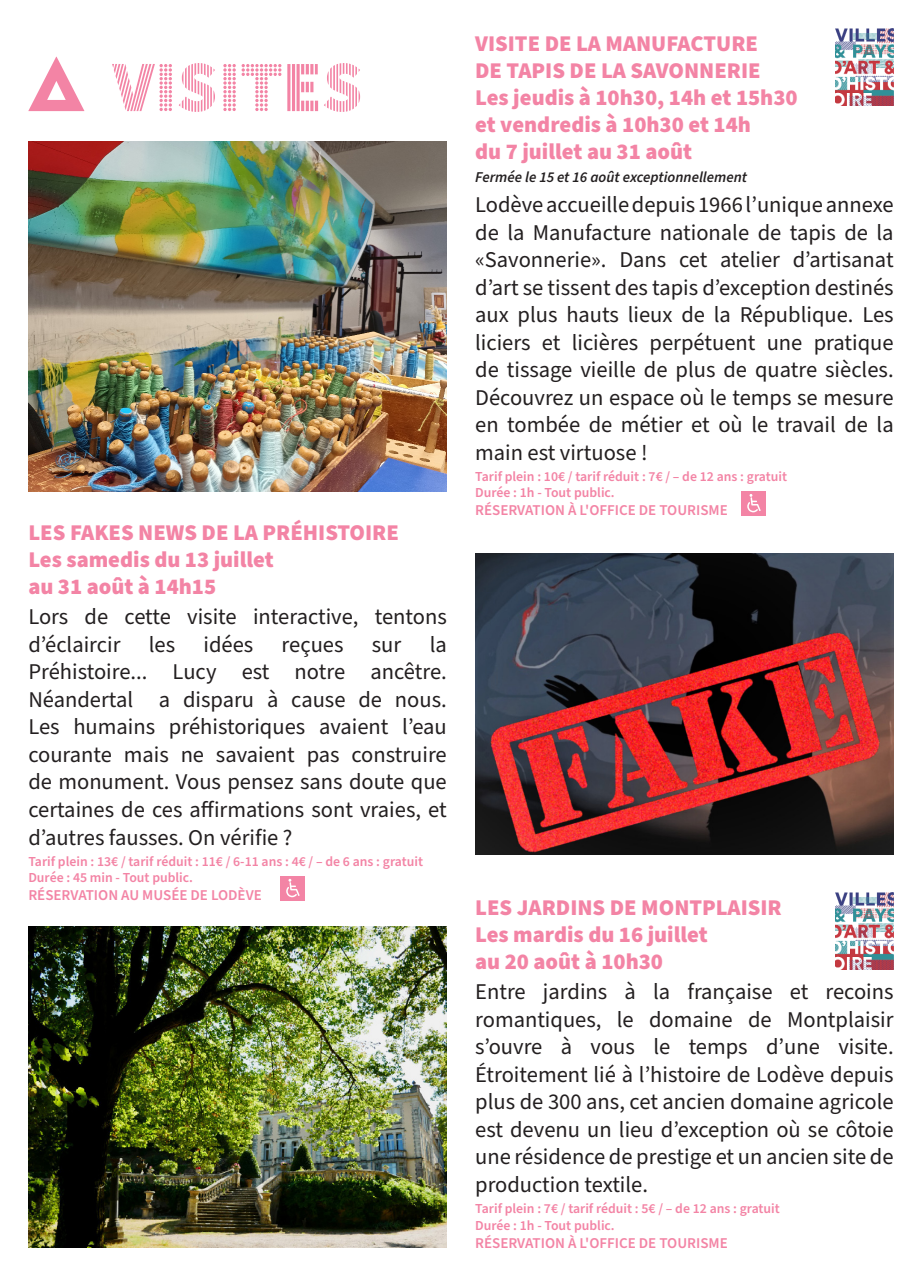
<style>
.page{position:relative;width:922px;height:1276px;background:#fff}
.page>*{position:absolute;margin:0;border:0;box-sizing:border-box;transform-origin:0 0}
.TITRE_NIVEAU_1{font:900 72.5px "Source Sans Pro DISPLAYV2";color:#f384a5}
.Style_de_paragraphe_3{font:22.5px/27.5px "Source Sans Pro";color:#231f20;text-align:justify}
.t1{font:900 22.5px "Source Sans Pro";color:#f384a5}
.Style_de_paragraphe_2{font:600 15px "Source Sans Pro";color:#f384a5}
.t2{font:italic 600 15px "Source Sans Pro";color:#231f20}
.Style_de_paragraphe_2-2{font:600 13.75px "Source Sans Pro";color:#f384a5}
</style>
<div class="page">
<div style="left:281px;top:876px;width:24px;height:24px;background:#f384a5"></div>
<svg style="left:286px;top:879px;width:13px;height:18px"></svg>
<div style="left:741px;top:491px;width:24px;height:24px;background:#f384a5"></div>
<svg style="left:747px;top:494px;width:13px;height:18px"></svg>
<img style="left:835px;top:892px;width:58px;height:77px">
<img style="left:475px;top:553px;width:418px;height:301px">
<svg style="left:28px;top:57px;width:56px;height:54px"></svg>
<img style="left:28px;top:926px;width:418px;height:321px">
<img style="left:28px;top:142px;width:418px;height:349px">
<img style="left:835px;top:28px;width:58px;height:77px">
<p class="TITRE_NIVEAU_1" style="left:113px;top:49px;width:252px">VISITES</p>
<p class="t1" style="left:28px;top:517px;width:372px">LES FAKES NEWS DE LA PRÉHISTOIRE</p>
<p class="t1" style="left:28px;top:544px;width:247px">Les samedis du 13 juillet</p>
<p class="t1" style="left:28px;top:571px;width:189px">au 31 août à 14h15</p>
<p class="Style_de_paragraphe_3" style="left:28px;top:604px;width:420px">Lors de cette visite interactive, tentons d’éclaircir</p>
<p class="Style_de_paragraphe_3" style="left:149px;top:631px;width:28px">les</p>
<p class="Style_de_paragraphe_3" style="left:203px;top:631px;width:51px">idées</p>
<p class="Style_de_paragraphe_3" style="left:281px;top:631px;width:63px">reçues</p>
<p class="Style_de_paragraphe_3" style="left:372px;top:631px;width:31px">sur</p>
<p class="Style_de_paragraphe_3" style="left:28px;top:631px;width:420px;text-indent:401px">la Préhistoire... Lucy est notre ancêtre.<br>Néandertal a disparu à cause de nous.<br>Les humains préhistoriques avaient l’eau courante mais ne savaient pas construire de monument. Vous pensez sans doute que certaines de ces affirmations sont vraies, et d’autres fausses. On vérifie ?</p>
<p class="Style_de_paragraphe_2-2" style="left:28px;top:852px;width:396px">Tarif plein : 13€ / tarif réduit : 11€ / 6-11 ans : 4€ / – de 6 ans : gratuit</p>
<p class="Style_de_paragraphe_2-2" style="left:28px;top:868px;width:166px">Durée : 45 min - Tout public.</p>
<p class="Style_de_paragraphe_2" style="left:28px;top:885px;width:235px">RÉSERVATION AU MUSÉE DE LODÈVE</p>
<p class="t1" style="left:475px;top:28px;width:284px">VISITE DE LA MANUFACTURE</p>
<p class="t1" style="left:475px;top:55px;width:287px">DE TAPIS DE LA SAVONNERIE</p>
<p class="t1" style="left:475px;top:82px;width:324px">Les jeudis à 10h30, 14h et 15h30</p>
<p class="t1" style="left:475px;top:109px;width:277px">et vendredis à 10h30 et 14h</p>
<p class="t1" style="left:475px;top:136px;width:218px">du 7 juillet au 31 août</p>
<p class="t2" style="left:475px;top:167px;width:273px">Fermée le 15 et 16 août exceptionnellement</p>
<p class="Style_de_paragraphe_3" style="left:475px;top:191px;width:420px">Lodève accueille depuis 1966 l’unique annexe de la Manufacture nationale de tapis de la «Savonnerie». Dans cet atelier d’artisanat d’art se tissent des tapis d’exception destinés aux plus hauts lieux de la République. Les liciers et licières perpétuent une pratique de tissage vieille de plus de quatre siècles.<br>Découvrez un espace où le temps se mesure en tombée de métier et où le travail de la main est virtuose !</p>
<p class="Style_de_paragraphe_2-2" style="left:475px;top:467px;width:313px">Tarif plein : 10€ / tarif réduit : 7€ / – de 12 ans : gratuit</p>
<p class="Style_de_paragraphe_2-2" style="left:475px;top:483px;width:141px">Durée : 1h - Tout public.</p>
<p class="Style_de_paragraphe_2" style="left:475px;top:500px;width:254px">RÉSERVATION À L'OFFICE DE TOURISME</p>
<p class="t1" style="left:475px;top:892px;width:308px">LES JARDINS DE MONTPLAISIR</p>
<p class="t1" style="left:475px;top:919px;width:234px">Les mardis du 16 juillet</p>
<p class="t1" style="left:475px;top:946px;width:189px">au 20 août à 10h30</p>
<p class="Style_de_paragraphe_3" style="left:475px;top:979px;width:420px">Entre jardins à la française et recoins romantiques, le domaine de Montplaisir s’ouvre à vous le temps d’une visite.<br>Étroitement lié à l’histoire de Lodève depuis plus de 300 ans, cet ancien domaine agricole est devenu un lieu d’exception où se côtoie une résidence de prestige et un ancien site de production textile.</p>
<p class="Style_de_paragraphe_2-2" style="left:475px;top:1199px;width:306px">Tarif plein : 7€ / tarif réduit : 5€ / – de 12 ans : gratuit</p>
<p class="Style_de_paragraphe_2-2" style="left:475px;top:1215px;width:141px">Durée : 1h - Tout public.</p>
<p class="Style_de_paragraphe_2" style="left:475px;top:1232px;width:254px">RÉSERVATION À L'OFFICE DE TOURISME</p>
</div>
